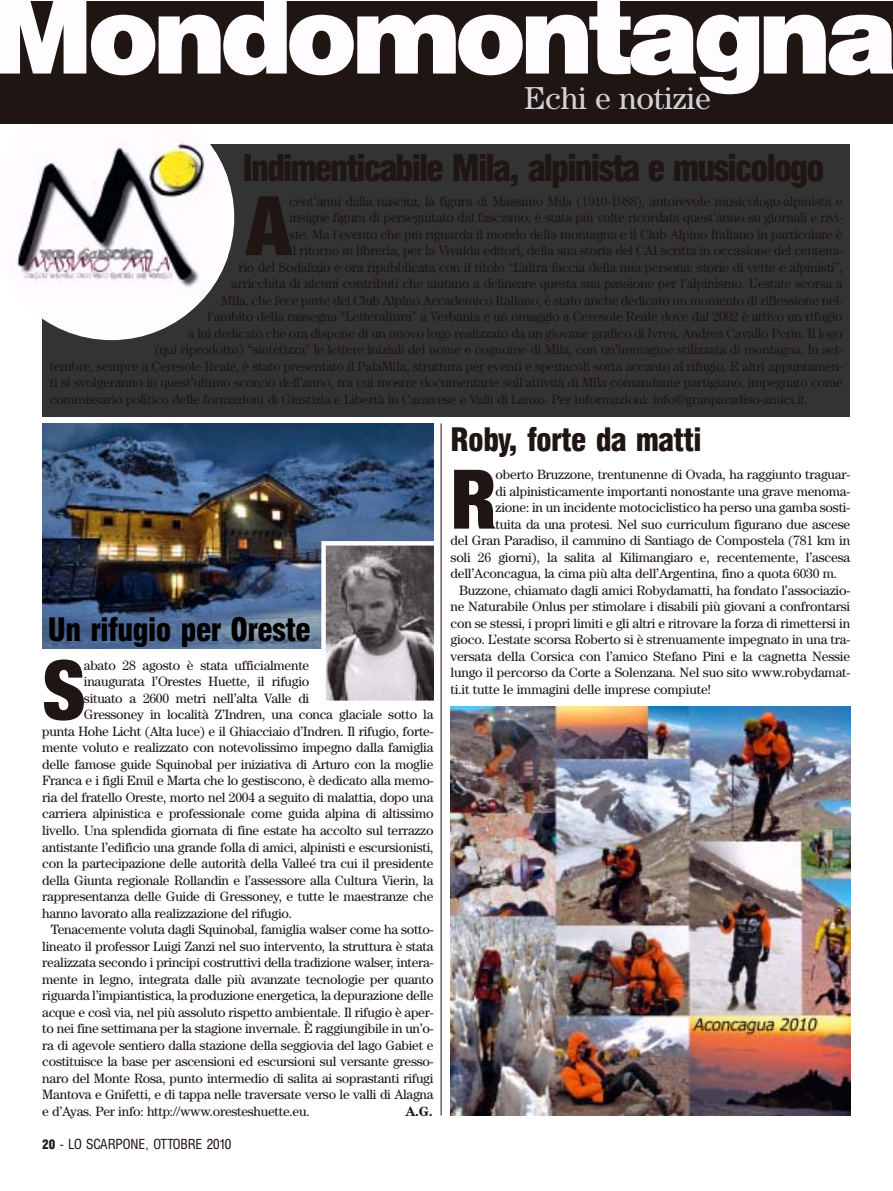
<style>
.page{position:relative;width:893px;height:1191px;background:#fff}
.page>*{position:absolute;margin:0;border:0;box-sizing:border-box;transform-origin:0 0}
.t1{font:110.1px "Cg Triumvirate Bl";letter-spacing:-.065em;color:#fffcff}
.t2{font:900 condensed 82.35px "Helvetica Neue";color:#1f1512}
.t3{font:900 condensed 36px "AT Triumvirate";letter-spacing:-.05em;color:#1f1512}
.t4{font:31.8px "Century";letter-spacing:-.01em;color:#d3d1d6}
.t5{font:900 condensed 31.5px "AT Triumvirate";letter-spacing:-.015em;color:#000}
.t6{font:900 condensed 31.5px "AT Triumvirate";letter-spacing:-.015em;color:#1f1512}
.t7{font:13.5px "Century";letter-spacing:-.02em;color:#1f1512}
.t8{font:condensed 13.5px "AT Triumvirate";color:#1f1512}
.t9{font:700 13.5px "Century";color:#1f1512}
.s1{font-weight:900;font-size:12.75px}
</style>
<div class="page">
<div style="left:42px;top:144px;width:808px;height:273px;background:#333"></div>
<svg style="left:0;top:123px;width:234px;height:217px;fill:#fffcff"></svg>
<img style="left:0;top:130px;width:227px;height:168px">
<div style="left:0;top:1px;width:893px;height:122px;background:#1f1512"></div>
<img style="left:42px;top:423px;width:391px;height:225px">
<img style="left:451px;top:706px;width:399px;height:409px">
<img style="left:326px;top:546px;width:107px;height:154px">
<div style="left:321px;top:541px;width:117px;height:164px;border:4px solid #fffcff"></div>
<hr style="left:441px;top:423px;width:1px;height:692px;background:#1f1512">
<h1 class="t1" style="left:-10px;top:-8px;width:909px">Mondomontagna</h1>
<h3 class="t4" style="left:524px;top:87px;width:188px">Echi e notizie</h3>
<h3 class="t3" style="left:243px;top:152px;width:583px">Indimenticabile Mila, alpinista e musicologo</h3>
<h2 class="t2" style="left:246px;top:196px;width:46px">A</h2>
<p class="t7" style="left:289px;top:196px;width:555px">cent’anni dalla nascita, la figura di Massimo Mila (1910-1988), autorevole musicologo-alpinista e</p>
<p class="t7" style="left:289px;top:213px;width:555px">insigne figura di perseguitato dal fascismo, è stata più volte ricordata quest’anno su giornali e rivi-</p>
<p class="t7" style="left:289px;top:229px;width:555px">ste. Ma l’evento che più riguarda il mondo della montagna e il Club Alpino Italiano in particolare è</p>
<p class="t7" style="left:289px;top:246px;width:555px">il ritorno in libreria, per la Vivalda editori, della sua storia del CAI scritta in occasione del centena-</p>
<p class="t7" style="left:238px;top:262px;width:606px">rio del Sodalizio e ora ripubblicata con il titolo “L’altra faccia della mia persona: storie di vette e alpinisti”,</p>
<p class="t7" style="left:231px;top:279px;width:613px">arricchita di alcuni contributi che aiutano a delineare questa sua passione per l’alpinismo. L’estate scorsa a</p>
<p class="t7" style="left:221px;top:295px;width:623px">Mila, che fece parte del Club Alpino Accademico Italiano, è stato anche dedicato un momento di riflessione nel-</p>
<p class="t7" style="left:208px;top:312px;width:637px">l’ambito della rassegna “Letteraltura” a Verbania e un omaggio a Ceresole Reale dove dal 2002 è attivo un rifugio</p>
<p class="t7" style="left:188px;top:328px;width:656px">a lui dedicato che ora dispone di un nuovo logo realizzato da un giovane grafico di Ivrea, Andrea Cavallo Perin. Il logo</p>
<p class="t7" style="left:155px;top:345px;width:689px">(qui riprodotto) “sintetizza” le lettere iniziali del nome e cognome di Mila, con un’immagine stilizzata di montagna. In set-</p>
<p class="t7" style="left:50px;top:361px;width:794px">tembre, sempre a Ceresole Reale, è stato presentato il PalaMila, struttura per eventi e spettacoli sorta accanto al rifugio. E altri appuntamen-</p>
<p class="t7" style="left:50px;top:378px;width:794px">ti si svolgeranno in quest’ultimo scorcio dell’anno, tra cui mostre documentarie sull’attività di Mila comandante partigiano, impegnato come</p>
<p class="t7" style="left:50px;top:394px;width:760px">commissario politico delle formazioni di Giustizia e Libertà in Canavese e Valli di Lanzo. Per informazioni: info@granparadiso-amici.it.</p>
<h3 class="t5" style="left:48px;top:617px;width:264px">Un rifugio per Oreste</h3>
<h2 class="t2" style="left:42px;top:660px;width:45px">S</h2>
<p class="t7" style="left:84px;top:660px;width:227px">abato 28 agosto è stata ufficialmente</p>
<p class="t7" style="left:84px;top:677px;width:227px">inaugurata l’Orestes Huette, il rifugio</p>
<p class="t7" style="left:84px;top:693px;width:227px">situato a 2600 metri nell’alta Valle di</p>
<p class="t7" style="left:84px;top:710px;width:351px">Gressoney in località Z’Indren, una conca glaciale sotto la</p>
<p class="t7" style="left:42px;top:726px;width:393px">punta Hohe Licht (Alta luce) e il Ghiacciaio d’Indren. Il rifugio, forte-</p>
<p class="t7" style="left:42px;top:743px;width:393px">mente voluto e realizzato con notevolissimo impegno dalla famiglia</p>
<p class="t7" style="left:42px;top:759px;width:393px">delle famose guide Squinobal per iniziativa di Arturo con la moglie</p>
<p class="t7" style="left:42px;top:776px;width:393px">Franca e i figli Emil e Marta che lo gestiscono, è dedicato alla memo-</p>
<p class="t7" style="left:42px;top:792px;width:393px">ria del fratello Oreste, morto nel 2004 a seguito di malattia, dopo una</p>
<p class="t7" style="left:42px;top:809px;width:393px">carriera alpinistica e professionale come guida alpina di altissimo</p>
<p class="t7" style="left:42px;top:825px;width:393px">livello. Una splendida giornata di fine estate ha accolto sul terrazzo</p>
<p class="t7" style="left:42px;top:842px;width:393px">antistante l’edificio una grande folla di amici, alpinisti e escursionisti,</p>
<p class="t7" style="left:42px;top:858px;width:393px">con la partecipazione delle autorità della Valleé tra cui il presidente</p>
<p class="t7" style="left:42px;top:875px;width:393px">della Giunta regionale Rollandin e l’assessore alla Cultura Vierin, la</p>
<p class="t7" style="left:42px;top:891px;width:393px">rappresentanza delle Guide di Gressoney, e tutte le maestranze che</p>
<p class="t7" style="left:42px;top:908px;width:251px">hanno lavorato alla realizzazione del rifugio.</p>
<p class="t7" style="left:51px;top:924px;width:384px">Tenacemente voluta dagli Squinobal, famiglia walser come ha sotto-</p>
<p class="t7" style="left:42px;top:941px;width:393px">lineato il professor Luigi Zanzi nel suo intervento, la struttura è stata</p>
<p class="t7" style="left:42px;top:957px;width:393px">realizzata secondo i principi costruttivi della tradizione walser, intera-</p>
<p class="t7" style="left:42px;top:974px;width:393px">mente in legno, integrata dalle più avanzate tecnologie per quanto</p>
<p class="t7" style="left:42px;top:990px;width:393px">riguarda l’impiantistica, la produzione energetica, la depurazione delle</p>
<p class="t7" style="left:42px;top:1007px;width:393px">acque e così via, nel più assoluto rispetto ambientale. Il rifugio è aper-</p>
<p class="t7" style="left:42px;top:1023px;width:393px">to nei fine settimana per la stagione invernale. È raggiungibile in un’o-</p>
<p class="t7" style="left:42px;top:1040px;width:393px">ra di agevole sentiero dalla stazione della seggiovia del lago Gabiet e</p>
<p class="t7" style="left:42px;top:1056px;width:393px">costituisce la base per ascensioni ed escursioni sul versante gresso-</p>
<p class="t7" style="left:42px;top:1073px;width:393px">naro del Monte Rosa, punto intermedio di salita ai soprastanti rifugi</p>
<p class="t7" style="left:42px;top:1089px;width:393px">Mantova e Gnifetti, e di tappa nelle traversate verso le valli di Alagna</p>
<p class="t7" style="left:42px;top:1106px;width:269px">e d’Ayas. Per info: http://www.oresteshuette.eu.</p>
<p class="t9" style="left:405px;top:1106px;width:29px">A.G.</p>
<p class="t8" style="left:42px;top:1138px;width:191px"><span class="s1">20</span> - LO SCARPONE, OTTOBRE 2010</p>
<h3 class="t6" style="left:451px;top:427px;width:253px">Roby, forte da matti</h3>
<h2 class="t2" style="left:451px;top:470px;width:48px">R</h2>
<p class="t7" style="left:496px;top:470px;width:356px">oberto Bruzzone, trentunenne di Ovada, ha raggiunto traguar-</p>
<p class="t7" style="left:496px;top:486px;width:356px">di alpinisticamente importanti nonostante una grave menoma-</p>
<p class="t7" style="left:496px;top:503px;width:356px">zione: in un incidente motociclistico ha perso una gamba sosti-</p>
<p class="t7" style="left:496px;top:519px;width:356px">tuita da una protesi. Nel suo curriculum figurano due ascese</p>
<p class="t7" style="left:451px;top:536px;width:401px">del Gran Paradiso, il cammino di Santiago de Compostela (781 km in</p>
<p class="t7" style="left:451px;top:552px;width:401px">soli 26 giorni), la salita al Kilimangiaro e, recentemente, l’ascesa</p>
<p class="t7" style="left:451px;top:569px;width:388px">dell’Aconcagua, la cima più alta dell’Argentina, fino a quota 6030 m.</p>
<p class="t7" style="left:459px;top:585px;width:393px">Buzzone, chiamato dagli amici Robydamatti, ha fondato l’associazio-</p>
<p class="t7" style="left:451px;top:602px;width:401px">ne Naturabile Onlus per stimolare i disabili più giovani a confrontarsi</p>
<p class="t7" style="left:451px;top:618px;width:401px">con se stessi, i propri limiti e gli altri e ritrovare la forza di rimettersi in</p>
<p class="t7" style="left:451px;top:635px;width:401px">gioco. L’estate scorsa Roberto si è strenuamente impegnato in una tra-</p>
<p class="t7" style="left:451px;top:651px;width:401px">versata della Corsica con l’amico Stefano Pini e la cagnetta Nessie</p>
<p class="t7" style="left:451px;top:668px;width:401px">lungo il percorso da Corte a Solenzana. Nel suo sito www.robydamat-</p>
<p class="t7" style="left:451px;top:684px;width:262px">ti.it tutte le immagini delle imprese compiute!</p>
</div>
